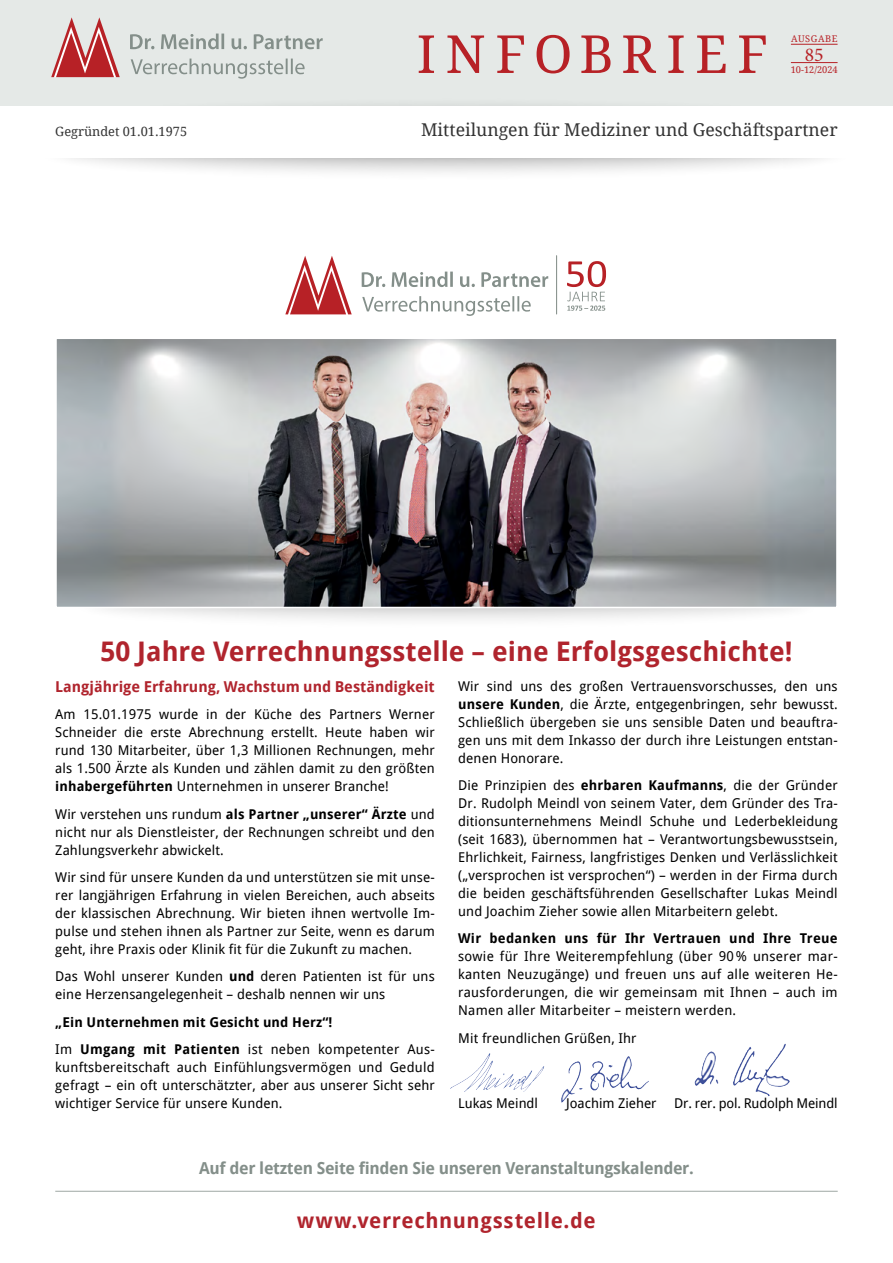
<style>
.page{position:relative;width:893px;height:1263px;background:#fff}
.page>*{position:absolute;margin:0;border:0;box-sizing:border-box;transform-origin:0 0}
.t1{font:52.5px "Droid Serif";letter-spacing:.18em;color:#b72126}
.t2{font:700 27px "Droid Sans";color:#b0242d}
.t3{font:700 21px "Droid Sans";letter-spacing:.03em;color:#b0242d}
.t4{font:19.5px "Minion Pro";color:#b72126}
.t5{font:17.7px "Droid Serif";color:#333}
.t6{font:700 16.5px "Droid Sans";letter-spacing:-.02em;color:#848f8a}
.t7{font:700 15px "Droid Sans";color:#b0242d}
.t8{font:13.5px/18px "Droid Sans";letter-spacing:.01em;color:#000;text-align:justify}
.t9{font:700 13.5px/27.3px "Droid Sans";letter-spacing:.02em;color:#000}
.t10{font:13.5px "Droid Sans";letter-spacing:-.01em;color:#000}
.t11{font:12.75px "Droid Serif";color:#333}
.t12{font:9.3px "Droid Serif";color:#b72126}
.s1{font-weight:700}
.s2{font-weight:400}
</style>
<div class="page">
<hr style="left:55px;top:1191px;width:783px;height:1px;background:#aeb6b3">
<div style="left:0;top:0;width:893px;height:106px;background:#e5e9e7"></div>
<div style="left:34px;top:96px;width:824px;height:85px;background:#000;opacity:.5"></div>
<div style="left:0;top:106px;width:893px;height:52px;background:#fff"></div>
<svg style="left:51px;top:17px;width:69px;height:60px"></svg>
<svg style="left:130px;top:34px;width:193px;height:15px"></svg>
<svg style="left:131px;top:59px;width:174px;height:20px"></svg>
<hr style="left:791px;top:44px;width:47px;height:1px;background:#b72126">
<hr style="left:791px;top:62px;width:47px;height:1px;background:#b72126">
<svg style="left:285px;top:256px;width:67px;height:58px"></svg>
<svg style="left:362px;top:272px;width:186px;height:15px"></svg>
<svg style="left:362px;top:296px;width:169px;height:20px"></svg>
<svg style="left:567px;top:261px;width:39px;height:50px"></svg>
<hr style="left:556px;top:256px;width:1px;height:58px;background:#848f8a">
<img style="left:741px;top:1044px;width:44px;height:36px">
<img style="left:606px;top:1056px;width:23px;height:32px">
<img style="left:454px;top:1054px;width:35px;height:32px">
<div style="left:67px;top:552px;width:761px;height:78px;background:#000;opacity:.4"></div>
<svg style="left:56px;top:339px;width:781px;height:270px;background:#98989a"></svg>
<h1 class="t1" style="left:417px;top:24px;width:353px">INFOBRIEF</h1>
<p class="t12" style="left:791px;top:33px;width:28px">Ausgabe</p>
<h3 class="t4" style="left:805px;top:41px;width:20px">85</h3>
<p class="t12" style="left:791px;top:64px;width:48px">10-12/2024</p>
<p class="t11" style="left:55px;top:124px;width:133px">Gegründet 01.01.1975</p>
<h3 class="t5" style="left:421px;top:120px;width:418px">Mitteilungen für Mediziner und Geschäftspartner</h3>
<h2 class="t2" style="left:100px;top:636px;width:693px">50 Jahre Verrechnungsstelle – eine Erfolgsgeschichte!</h2>
<p class="t7" style="left:55px;top:678px;width:381px">Langjährige Erfahrung, Wachstum und Beständigkeit</p>
<p class="t8" style="left:55px;top:706px;width:381px">Am 15.01.1975 wurde in der Küche des Partners Werner Schneider die erste Abrechnung erstellt. Heute haben wir rund 130 Mitarbeiter, über 1,3 Millionen Rechnungen, mehr als 1.500 Ärzte als Kunden und zählen damit zu den größten <span class="s1">inhabergeführten</span> Unternehmen in unserer Branche!</p>
<p class="t8" style="left:55px;top:805px;width:381px">Wir verstehen uns rundum <span class="s1">als Partner „unserer“ Ärzte</span> und nicht nur als Dienstleister, der Rechnungen schreibt und den Zahlungsverkehr abwickelt.</p>
<p class="t8" style="left:55px;top:868px;width:381px">Wir sind für unsere Kunden da und unterstützen sie mit unse&shy;rer langjährigen Erfahrung in vielen Bereichen, auch abseits der klassischen Abrechnung. Wir bieten ihnen wertvolle Im&shy;pulse und stehen ihnen als Partner zur Seite, wenn es darum geht, ihre Praxis oder Klinik fit für die Zukunft zu machen.</p>
<p class="t8" style="left:55px;top:968px;width:381px">Das Wohl unserer Kunden <span class="s1">und</span> deren Patienten ist für uns eine Herzensangelegenheit – deshalb nennen wir uns</p>
<p class="t9" style="left:55px;top:1008px;width:381px">„Ein Unternehmen mit Gesicht und Herz“!<br><span class="s2">Im</span> Umgang mit Patienten <span class="s2">ist neben kompetenter Aus-</span></p>
<p class="t8" style="left:55px;top:1058px;width:381px">kunftsbereitschaft auch Einfühlungsvermögen und Geduld gefragt – ein oft unterschätzter, aber aus unserer Sicht sehr wichtiger Service für unsere Kunden.</p>
<p class="t8" style="left:458px;top:677px;width:381px">Wir sind uns des großen Vertrauensvorschusses, den uns <span class="s1">unsere Kunden</span>, die Ärzte, entgegenbringen, sehr bewusst.<br>Schließlich übergeben sie uns sensible Daten und beauftra&shy;gen uns mit dem Inkasso der durch ihre Leistungen entstan&shy;denen Honorare.</p>
<p class="t8" style="left:458px;top:776px;width:381px">Die Prinzipien des <span class="s1">ehrbaren Kaufmanns</span>, die der Gründer Dr. Rudolph Meindl von seinem Vater, dem Gründer des Tra&shy;ditionsunternehmens Meindl Schuhe und Lederbekleidung (seit 1683), übernommen hat – Verantwortungsbewusstsein, Ehrlichkeit, Fairness, langfristiges Denken und Verlässlichkeit („versprochen ist versprochen“) – werden in der Firma durch die beiden geschäftsführenden Gesellschafter Lukas Meindl und Joachim Zieher sowie allen Mitarbeitern gelebt.</p>
<p class="t9" style="left:458px;top:925px;width:381px">Wir bedanken uns für Ihr Vertrauen und Ihre Treue</p>
<p class="t8" style="left:458px;top:948px;width:381px">sowie für Ihre Weiterempfehlung (über 90 % unserer mar&shy;kanten Neuzugänge) und freuen uns auf alle weiteren He&shy;rausforderungen, die wir gemeinsam mit Ihnen – auch im Namen aller Mitarbeiter – meistern werden.</p>
<p class="t8" style="left:458px;top:1029px;width:180px">Mit freundlichen Grüßen, Ihr</p>
<p class="t8" style="left:458px;top:1094px;width:81px">Lukas Meindl</p>
<p class="t8" style="left:566px;top:1094px;width:92px">Joachim Zieher</p>
<p class="t10" style="left:674px;top:1095px;width:165px">Dr. rer. pol. Rudolph Meindl</p>
<p class="t6" style="left:199px;top:1158px;width:496px">Auf der letzten Seite finden Sie unseren Veranstaltungskalender.</p>
<h3 class="t3" style="left:297px;top:1208px;width:300px">www.verrechnungsstelle.de</h3>
</div>
